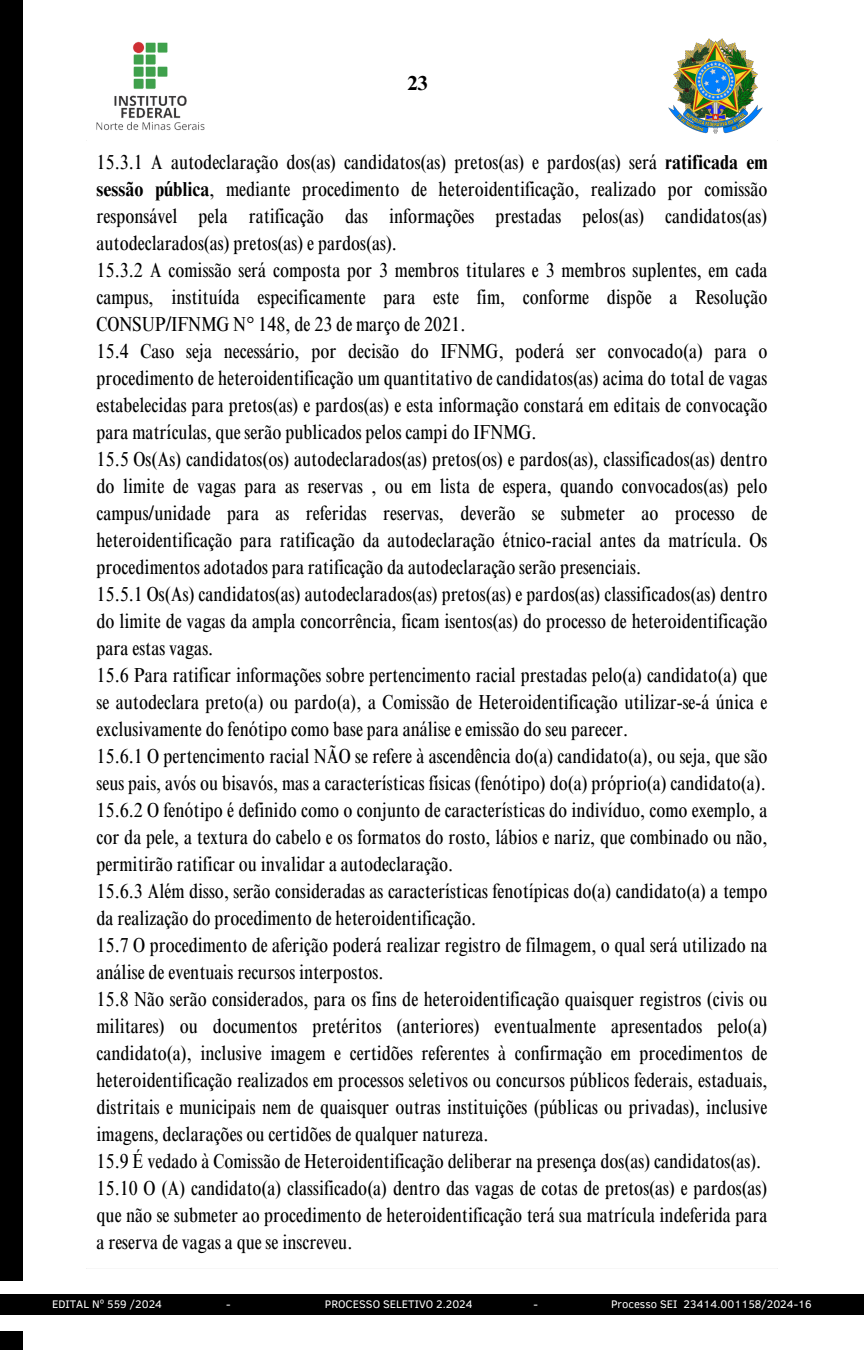
<style>
.page{position:relative;width:864px;height:1350px;background:#fff}
.page>*{position:absolute;margin:0;border:0;box-sizing:border-box;transform-origin:0 0}
.t1{font:condensed 20.25px/27px "Times NRMT Pro";color:#000;text-align:justify}
.t2{font:700 20.25px "Times NRMT Pro";color:#000}
.t3{font:11.25px "Clear Sans";color:#fff}
.s1{font-weight:700}
</style>
<div class="page">
<div style="left:0;top:0;width:22px;height:1280px;background:#000"></div>
<div style="left:0;top:1332px;width:22px;height:18px;background:#000"></div>
<img style="left:668px;top:38px;width:95px;height:96px">
<img style="left:96px;top:41px;width:109px;height:90px">
<div style="left:0;top:1294px;width:864px;height:21px;background:#000"></div>
<p class="t2" style="left:407px;top:75px;width:22px">23</p>
<p class="t1" style="left:97px;top:151px;width:672px">15.3.1 A autodeclaração dos(as) candidatos(as) pretos(as) e pardos(as) será <span class="s1">ratificada em sessão pública</span>, mediante procedimento de heteroidentificação, realizado por comissão responsável pela ratificação das informações prestadas pelos(as) candidatos(as) autodeclarados(as) pretos(as) e pardos(as).</p>
<p class="t1" style="left:97px;top:259px;width:672px">15.3.2 A comissão será composta por 3 membros titulares e 3 membros suplentes, em cada campus, instituída especificamente para este fim, conforme dispõe a Resolução CONSUP/IFNMG N° 148, de 23 de março de 2021.</p>
<p class="t1" style="left:97px;top:340px;width:672px">15.4 Caso seja necessário, por decisão do IFNMG, poderá ser convocado(a) para o procedimento de heteroidentificação um quantitativo de candidatos(as) acima do total de vagas estabelecidas para pretos(as) e pardos(as) e esta informação constará em editais de convocação para matrículas, que serão publicados pelos campi do IFNMG.</p>
<p class="t1" style="left:97px;top:448px;width:672px">15.5 Os(As) candidatos(os) autodeclarados(as) pretos(os) e pardos(as), classificados(as) dentro do limite de vagas para as reservas , ou em lista de espera, quando convocados(as) pelo campus/unidade para as referidas reservas, deverão se submeter ao processo de heteroidentificação para ratificação da autodeclaração étnico-racial antes da matrícula. Os procedimentos adotados para ratificação da autodeclaração serão presenciais.</p>
<p class="t1" style="left:97px;top:583px;width:672px">15.5.1 Os(As) candidatos(as) autodeclarados(as) pretos(as) e pardos(as) classificados(as) dentro do limite de vagas da ampla concorrência, ficam isentos(as) do processo de heteroidentificação para estas vagas.</p>
<p class="t1" style="left:97px;top:664px;width:672px">15.6 Para ratificar informações sobre pertencimento racial prestadas pelo(a) candidato(a) que se autodeclara preto(a) ou pardo(a), a Comissão de Heteroidentificação utilizar-se-á única e exclusivamente do fenótipo como base para análise e emissão do seu parecer.</p>
<p class="t1" style="left:97px;top:745px;width:672px">15.6.1 O pertencimento racial NÃO se refere à ascendência do(a) candidato(a), ou seja, que são seus pais, avós ou bisavós, mas a características físicas (fenótipo) do(a) próprio(a) candidato(a).</p>
<p class="t1" style="left:97px;top:799px;width:672px">15.6.2 O fenótipo é definido como o conjunto de características do indivíduo, como exemplo, a cor da pele, a textura do cabelo e os formatos do rosto, lábios e nariz, que combinado ou não, permitirão ratificar ou invalidar a autodeclaração.</p>
<p class="t1" style="left:97px;top:880px;width:672px">15.6.3 Além disso, serão consideradas as características fenotípicas do(a) candidato(a) a tempo da realização do procedimento de heteroidentificação.</p>
<p class="t1" style="left:97px;top:934px;width:672px">15.7 O procedimento de aferição poderá realizar registro de filmagem, o qual será utilizado na análise de eventuais recursos interpostos.</p>
<p class="t1" style="left:97px;top:988px;width:672px">15.8 Não serão considerados, para os fins de heteroidentificação quaisquer registros (civis ou militares) ou documentos pretéritos (anteriores) eventualmente apresentados pelo(a) candidato(a), inclusive imagem e certidões referentes à confirmação em procedimentos de heteroidentificação realizados em processos seletivos ou concursos públicos federais, estaduais, distritais e municipais nem de quaisquer outras instituições (públicas ou privadas), inclusive imagens, declarações ou certidões de qualquer natureza.</p>
<p class="t1" style="left:97px;top:1150px;width:666px">15.9 É vedado à Comissão de Heteroidentificação deliberar na presença dos(as) candidatos(as).</p>
<p class="t1" style="left:97px;top:1177px;width:672px">15.10 O (A) candidato(a) classificado(a) dentro das vagas de cotas de pretos(as) e pardos(as) que não se submeter ao procedimento de heteroidentificação terá sua matrícula indeferida para a reserva de vagas a que se inscreveu.</p>
<h1 class="t3" style="left:52px;top:1296px;width:112px">EDITAL Nº 559 /2024</h1>
<h1 class="t3" style="left:226px;top:1296px;width:6px">-</h1>
<h1 class="t3" style="left:325px;top:1296px;width:149px">PROCESSO SELETIVO 2.2024</h1>
<h1 class="t3" style="left:534px;top:1296px;width:6px">-</h1>
<h1 class="t3" style="left:611px;top:1296px;width:202px">Processo SEI 23414.001158/2024-16</h1>
</div>
